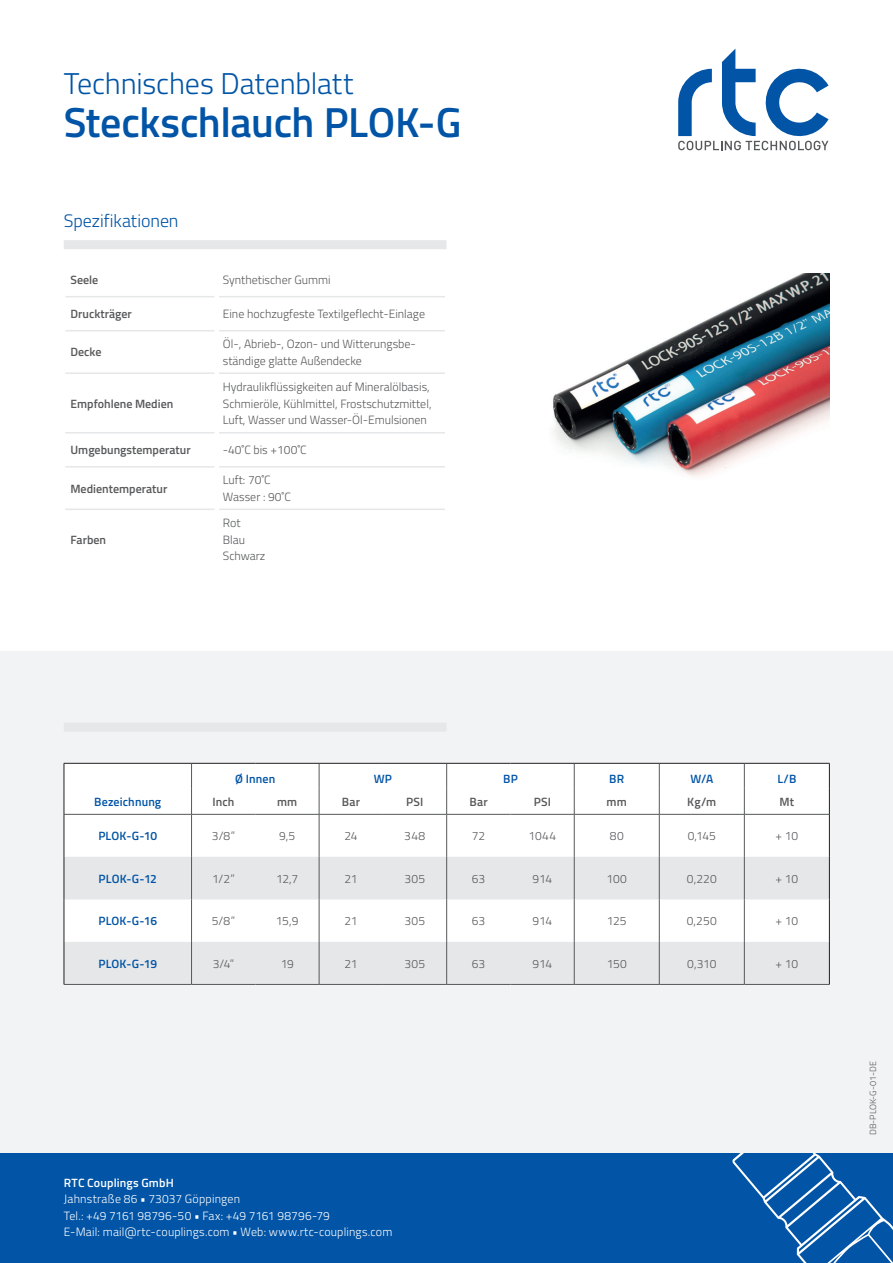
<style>
.page{position:relative;width:893px;height:1263px;background:#fff}
.page>*{position:absolute;margin:0;border:0;box-sizing:border-box;transform-origin:0 0}
.t1{font:600 42px "Titillium";letter-spacing:-.01em;color:#0154a6}
.t2{font:300 30px "Titillium";letter-spacing:-.01em;color:#0154a6}
.t3{font:300 18px "Titillium";letter-spacing:-.005em;color:#0154a6}
.t4{font:300 12px/16.5px "Titillium";color:#57585a}
.t5{font:300 12px/16.5px "Titillium";letter-spacing:.015em;color:#fff}
.t6{font:600 12px "Titillium";color:#57585a}
.t7{font:600 12px "Titillium";letter-spacing:.015em;color:#0154a6}
.t8{font:600 12px "Titillium";letter-spacing:.015em;color:#fff}
.t9{font:300 9px "Titillium";color:#57585a}
</style>
<div class="page">
<div style="left:0;top:1152px;width:893px;height:111px;background:#0154a6"></div>
<svg style="left:732px;top:1153px;width:161px;height:110px"></svg>
<div style="left:0;top:651px;width:893px;height:502px;background:#f2f3f4"></div>
<div style="left:64px;top:240px;width:382px;height:9px;background:#e6e7e9"></div>
<div style="left:64px;top:723px;width:382px;height:9px;background:#e6e7e9"></div>
<hr style="left:65px;top:296px;width:150px;height:1px;background:#e6e7e9">
<hr style="left:219px;top:296px;width:226px;height:1px;background:#e6e7e9">
<hr style="left:65px;top:330px;width:150px;height:1px;background:#e6e7e9">
<hr style="left:219px;top:330px;width:226px;height:1px;background:#e6e7e9">
<hr style="left:65px;top:372px;width:150px;height:2px;background:#e6e7e9">
<hr style="left:219px;top:372px;width:226px;height:2px;background:#e6e7e9">
<hr style="left:65px;top:432px;width:150px;height:1px;background:#e6e7e9">
<hr style="left:219px;top:432px;width:226px;height:1px;background:#e6e7e9">
<hr style="left:65px;top:466px;width:150px;height:1px;background:#e6e7e9">
<hr style="left:219px;top:466px;width:226px;height:1px;background:#e6e7e9">
<hr style="left:65px;top:509px;width:150px;height:1px;background:#e6e7e9">
<hr style="left:219px;top:509px;width:226px;height:1px;background:#e6e7e9">
<svg style="left:678px;top:49px;width:150px;height:101px"></svg>
<img style="left:553px;top:274px;width:276px;height:203px">
<div style="left:65px;top:815px;width:764px;height:42px;background:#fff"></div>
<svg style="left:65px;top:857px;width:764px;height:127px;fill:#e6e7e9"></svg>
<hr style="left:64px;top:814px;width:128px;height:1px;background:#57585a">
<hr style="left:319px;top:814px;width:1px;height:43px;background:#57585a">
<hr style="left:446px;top:814px;width:1px;height:43px;background:#57585a">
<hr style="left:574px;top:814px;width:1px;height:43px;background:#57585a">
<hr style="left:659px;top:814px;width:1px;height:43px;background:#57585a">
<hr style="left:744px;top:814px;width:1px;height:43px;background:#57585a">
<hr style="left:319px;top:857px;width:1px;height:42px;background:#57585a">
<hr style="left:446px;top:857px;width:1px;height:42px;background:#57585a">
<hr style="left:574px;top:857px;width:1px;height:42px;background:#57585a">
<hr style="left:659px;top:857px;width:1px;height:42px;background:#57585a">
<hr style="left:744px;top:857px;width:1px;height:42px;background:#57585a">
<hr style="left:319px;top:899px;width:1px;height:43px;background:#57585a">
<hr style="left:446px;top:899px;width:1px;height:43px;background:#57585a">
<hr style="left:574px;top:899px;width:1px;height:43px;background:#57585a">
<hr style="left:659px;top:899px;width:1px;height:43px;background:#57585a">
<hr style="left:744px;top:899px;width:1px;height:43px;background:#57585a">
<hr style="left:319px;top:942px;width:1px;height:42px;background:#57585a">
<hr style="left:446px;top:942px;width:1px;height:42px;background:#57585a">
<hr style="left:574px;top:942px;width:1px;height:42px;background:#57585a">
<hr style="left:659px;top:942px;width:1px;height:42px;background:#57585a">
<hr style="left:744px;top:942px;width:1px;height:42px;background:#57585a">
<hr style="left:64px;top:984px;width:128px;height:1px;background:#57585a">
<hr style="left:192px;top:984px;width:63px;height:1px;background:#57585a">
<hr style="left:255px;top:984px;width:64px;height:1px;background:#57585a">
<hr style="left:319px;top:984px;width:64px;height:1px;background:#57585a">
<hr style="left:383px;top:984px;width:64px;height:1px;background:#57585a">
<hr style="left:447px;top:984px;width:63px;height:1px;background:#57585a">
<hr style="left:510px;top:984px;width:64px;height:1px;background:#57585a">
<hr style="left:574px;top:984px;width:85px;height:1px;background:#57585a">
<hr style="left:659px;top:984px;width:85px;height:1px;background:#57585a">
<hr style="left:744px;top:984px;width:86px;height:1px;background:#57585a">
<hr style="left:192px;top:814px;width:63px;height:1px;background:#57585a">
<hr style="left:255px;top:814px;width:64px;height:1px;background:#57585a">
<hr style="left:319px;top:814px;width:64px;height:1px;background:#57585a">
<hr style="left:383px;top:814px;width:64px;height:1px;background:#57585a">
<hr style="left:447px;top:814px;width:63px;height:1px;background:#57585a">
<hr style="left:510px;top:814px;width:64px;height:1px;background:#57585a">
<hr style="left:574px;top:814px;width:85px;height:1px;background:#57585a">
<hr style="left:659px;top:814px;width:85px;height:1px;background:#57585a">
<hr style="left:744px;top:814px;width:85px;height:1px;background:#57585a">
<hr style="left:191px;top:814px;width:1px;height:43px;background:#57585a">
<hr style="left:191px;top:857px;width:1px;height:42px;background:#57585a">
<hr style="left:191px;top:899px;width:1px;height:43px;background:#57585a">
<hr style="left:191px;top:942px;width:1px;height:42px;background:#57585a">
<hr style="left:64px;top:814px;width:1px;height:43px;background:#231f20">
<hr style="left:64px;top:857px;width:1px;height:42px;background:#231f20">
<hr style="left:64px;top:899px;width:1px;height:43px;background:#231f20">
<hr style="left:64px;top:942px;width:1px;height:42px;background:#231f20">
<div style="left:64px;top:763px;width:766px;height:51px;background:#fff"></div>
<hr style="left:829px;top:814px;width:1px;height:43px;background:#231f20">
<hr style="left:829px;top:857px;width:1px;height:42px;background:#231f20">
<hr style="left:829px;top:899px;width:1px;height:43px;background:#231f20">
<hr style="left:829px;top:942px;width:1px;height:42px;background:#231f20">
<h2 class="t2" style="left:64px;top:61px;width:291px">Technisches Datenblatt</h2>
<h1 class="t1" style="left:64px;top:91px;width:399px">Steckschlauch PLOK-G</h1>
<h3 class="t3" style="left:64px;top:207px;width:116px">Spezifikationen</h3>
<p class="t6" style="left:71px;top:271px;width:29px">Seele</p>
<p class="t4" style="left:223px;top:271px;width:109px">Synthetischer Gummi</p>
<p class="t6" style="left:71px;top:305px;width:63px">Druckträger</p>
<p class="t4" style="left:223px;top:305px;width:204px">Eine hochzugfeste Textilgeflecht-Einlage</p>
<p class="t6" style="left:71px;top:343px;width:33px">Decke</p>
<p class="t4" style="left:223px;top:335px;width:195px">Öl-, Abrieb-, Ozon- und Witterungsbe&shy;ständige glatte Außendecke</p>
<p class="t6" style="left:71px;top:394px;width:104px">Empfohlene Medien</p>
<p class="t4" style="left:223px;top:378px;width:210px">Hydraulikflüssigkeiten auf Mineralölbasis,<br>Schmieröle, Kühlmittel, Frostschutzmittel,<br>Luft, Wasser und Wasser-Öl-Emulsionen</p>
<p class="t6" style="left:71px;top:441px;width:122px">Umgebungstemperatur</p>
<p class="t4" style="left:223px;top:441px;width:85px">-40˚C bis +100˚C</p>
<p class="t6" style="left:71px;top:479px;width:98px">Medientemperatur</p>
<p class="t4" style="left:223px;top:471px;width:70px">Luft: 70˚C<br>Wasser : 90˚C</p>
<p class="t6" style="left:71px;top:530px;width:37px">Farben</p>
<p class="t4" style="left:223px;top:514px;width:44px">Rot<br>Blau<br>Schwarz</p>
<p class="t7" style="left:235px;top:770px;width:42px">Ø Innen</p>
<p class="t7" style="left:374px;top:770px;width:20px">WP</p>
<p class="t7" style="left:503px;top:770px;width:16px">BP</p>
<p class="t7" style="left:609px;top:770px;width:16px">BR</p>
<p class="t7" style="left:690px;top:770px;width:24px">W/A</p>
<p class="t7" style="left:777px;top:770px;width:21px">L/B</p>
<p class="t7" style="left:94px;top:793px;width:69px">Bezeichnung</p>
<p class="t6" style="left:212px;top:793px;width:24px">Inch</p>
<p class="t6" style="left:277px;top:793px;width:22px">mm</p>
<p class="t6" style="left:342px;top:793px;width:20px">Bar</p>
<p class="t6" style="left:406px;top:793px;width:19px">PSI</p>
<p class="t6" style="left:469px;top:793px;width:20px">Bar</p>
<p class="t6" style="left:534px;top:793px;width:19px">PSI</p>
<p class="t6" style="left:607px;top:793px;width:22px">mm</p>
<p class="t6" style="left:687px;top:793px;width:31px">Kg/m</p>
<p class="t6" style="left:779px;top:793px;width:16px">Mt</p>
<p class="t7" style="left:98px;top:827px;width:60px">PLOK-G-10</p>
<p class="t4" style="left:212px;top:827px;width:25px">3/8”</p>
<p class="t4" style="left:279px;top:827px;width:18px">9,5</p>
<p class="t4" style="left:344px;top:827px;width:15px">24</p>
<p class="t4" style="left:404px;top:827px;width:22px">348</p>
<p class="t4" style="left:472px;top:827px;width:15px">72</p>
<p class="t4" style="left:529px;top:827px;width:29px">1044</p>
<p class="t4" style="left:610px;top:827px;width:15px">80</p>
<p class="t4" style="left:688px;top:827px;width:30px">0,145</p>
<p class="t4" style="left:776px;top:827px;width:24px">+ 10</p>
<p class="t7" style="left:99px;top:869px;width:60px">PLOK-G-12</p>
<p class="t4" style="left:212px;top:869px;width:24px">1/2”</p>
<p class="t4" style="left:276px;top:869px;width:24px">12,7</p>
<p class="t4" style="left:344px;top:869px;width:15px">21</p>
<p class="t4" style="left:404px;top:869px;width:22px">305</p>
<p class="t4" style="left:472px;top:869px;width:15px">63</p>
<p class="t4" style="left:532px;top:869px;width:21px">914</p>
<p class="t4" style="left:607px;top:869px;width:22px">100</p>
<p class="t4" style="left:687px;top:869px;width:31px">0,220</p>
<p class="t4" style="left:776px;top:869px;width:24px">+ 10</p>
<p class="t7" style="left:98px;top:912px;width:60px">PLOK-G-16</p>
<p class="t4" style="left:212px;top:912px;width:25px">5/8”</p>
<p class="t4" style="left:276px;top:912px;width:24px">15,9</p>
<p class="t4" style="left:344px;top:912px;width:15px">21</p>
<p class="t4" style="left:404px;top:912px;width:22px">305</p>
<p class="t4" style="left:472px;top:912px;width:15px">63</p>
<p class="t4" style="left:532px;top:912px;width:21px">914</p>
<p class="t4" style="left:607px;top:912px;width:21px">125</p>
<p class="t4" style="left:687px;top:912px;width:32px">0,250</p>
<p class="t4" style="left:776px;top:912px;width:24px">+ 10</p>
<p class="t7" style="left:98px;top:954px;width:60px">PLOK-G-19</p>
<p class="t4" style="left:213px;top:955px;width:23px">3/4”</p>
<p class="t4" style="left:281px;top:955px;width:15px">19</p>
<p class="t4" style="left:344px;top:955px;width:15px">21</p>
<p class="t4" style="left:404px;top:955px;width:22px">305</p>
<p class="t4" style="left:472px;top:955px;width:15px">63</p>
<p class="t4" style="left:533px;top:955px;width:21px">914</p>
<p class="t4" style="left:607px;top:955px;width:22px">150</p>
<p class="t4" style="left:687px;top:955px;width:31px">0,310</p>
<p class="t4" style="left:776px;top:955px;width:24px">+ 10</p>
<p class="t8" style="left:64px;top:1174px;width:112px">RTC Couplings GmbH</p>
<p class="t5" style="left:64px;top:1190px;width:330px">Jahnstraße 86 • 73037 Göppingen<br>Tel.: +49 7161 98796-50 • Fax: +49 7161 98796-79<br>E-Mail: mail@rtc-couplings.com • Web: www.rtc-couplings.com</p>
<p class="t9" style="left:866px;top:1135px;width:75px;rotate:-90deg">DB-PLOK-G-01-DE</p>
</div>
